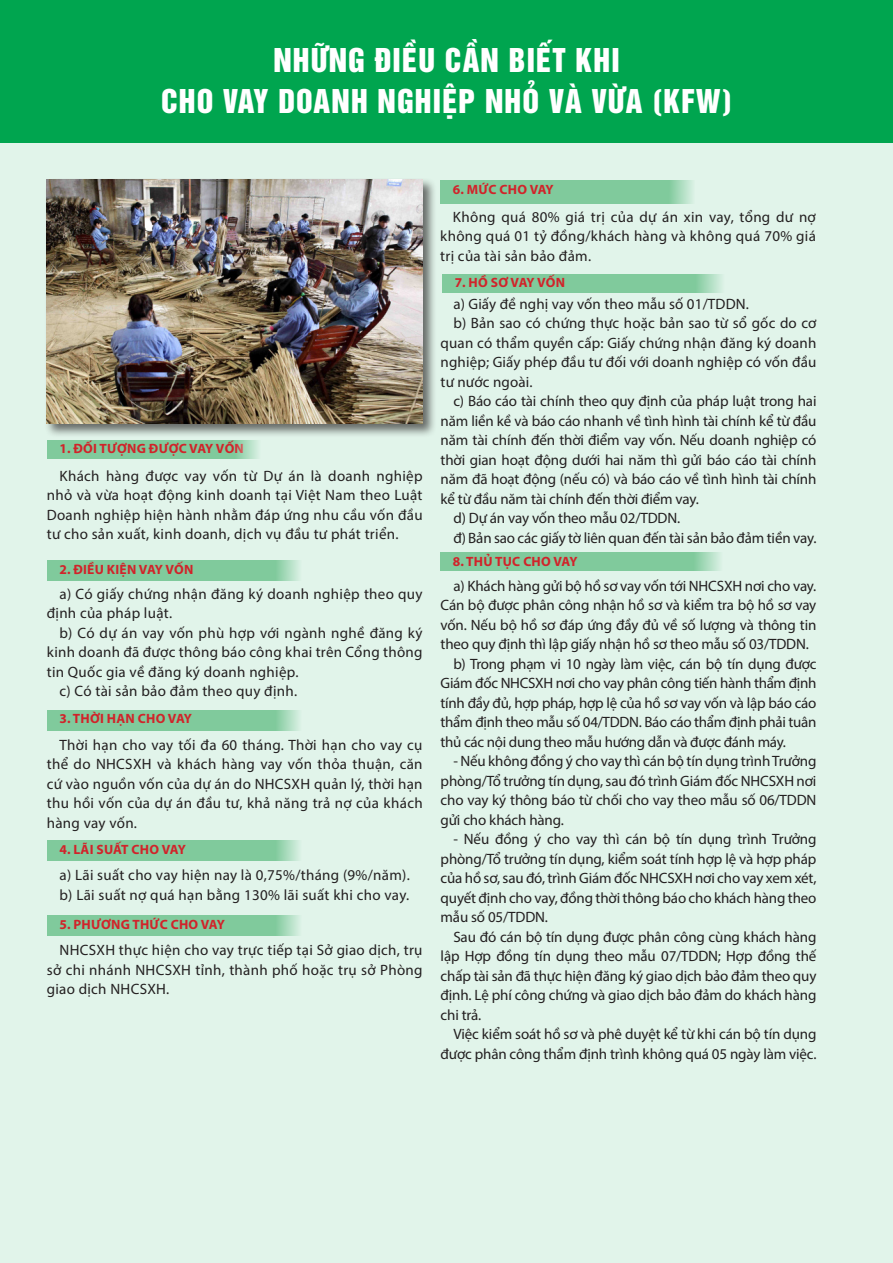
<style>
.page{position:relative;width:893px;height:1263px;background:#fff}
.page>*{position:absolute;margin:0;border:0;box-sizing:border-box;transform-origin:0 0}
.t1{font:30px "UTM Helvet Ins";letter-spacing:.04em;color:#fff}
.t2{font:15px/19.5px "Myriad Pro";letter-spacing:.01em;color:#231f20;text-align:justify}
.t3{font:15px/19.5px "Myriad Pro";letter-spacing:-.01em;color:#231f20;text-align:right}
.t4{font:700 13.5px "Myriad Pro";letter-spacing:.02em;color:#d1232a}
</style>
<div class="page">
<div style="left:0;top:142px;width:893px;height:1121px;background:#e1f4ea"></div>
<div style="left:47px;top:440px;width:213px;height:18px;background:#80ca9c"></div>
<div style="left:0;top:0;width:893px;height:142px;background:#00a54f"></div>
<div style="left:47px;top:560px;width:254px;height:21px;background:#80ca9c"></div>
<div style="left:440px;top:181px;width:255px;height:23px;background:#80ca9c"></div>
<div style="left:442px;top:274px;width:282px;height:18px;background:#80ca9c"></div>
<div style="left:440px;top:553px;width:282px;height:18px;background:#80ca9c"></div>
<div style="left:45px;top:178px;width:392px;height:259px;background:#231f20;opacity:.65"></div>
<img style="left:47px;top:180px;width:376px;height:243px">
<div style="left:47px;top:710px;width:254px;height:20px;background:#80ca9c"></div>
<div style="left:47px;top:841px;width:254px;height:20px;background:#80ca9c"></div>
<div style="left:47px;top:916px;width:254px;height:20px;background:#80ca9c"></div>
<p class="t1" style="left:273px;top:36px;width:348px">NHỮNG ĐIỀU CẦN BIẾT KHI</p>
<p class="t1" style="left:161px;top:77px;width:573px">CHO VAY DOANH NGHIỆP NHỎ VÀ VỪA (KFW)</p>
<p class="t4" style="left:60px;top:440px;width:186px">1. ĐỐI TƯỢNG ĐƯỢC VAY VỐN</p>
<p class="t2" style="left:47px;top:466px;width:377px;text-indent:13px">Khách hàng được vay vốn từ Dự án là doanh nghiệp nhỏ và vừa hoạt động kinh doanh tại Việt Nam theo Luật Doanh nghiệp hiện hành nhằm đáp ứng nhu cầu vốn đầu tư cho sản xuất, kinh doanh, dịch vụ đầu tư phát triển.</p>
<p class="t4" style="left:60px;top:560px;width:136px">2. ĐIỀU KIỆN VAY VỐN</p>
<p class="t2" style="left:47px;top:583px;width:377px;text-indent:13px">a) Có giấy chứng nhận đăng ký doanh nghiệp theo quy định của pháp luật.</p>
<p class="t2" style="left:47px;top:622px;width:377px;text-indent:13px">b) Có dự án vay vốn phù hợp với ngành nghề đăng ký kinh doanh đã được thông báo công khai trên Cổng thông tin Quốc gia về đăng ký doanh nghiệp.</p>
<p class="t2" style="left:60px;top:681px;width:239px">c) Có tài sản bảo đảm theo quy định.</p>
<p class="t4" style="left:60px;top:710px;width:134px">3. THỜI HẠN CHO VAY</p>
<p class="t2" style="left:47px;top:735px;width:377px;text-indent:13px">Thời hạn cho vay tối đa 60 tháng. Thời hạn cho vay cụ thể do NHCSXH và khách hàng vay vốn thỏa thuận, căn cứ vào nguồn vốn của dự án do NHCSXH quản lý, thời hạn thu hồi vốn của dự án đầu tư, khả năng trả nợ của khách hàng vay vốn.</p>
<p class="t4" style="left:60px;top:840px;width:128px">4. LÃI SUẤT CHO VAY</p>
<p class="t2" style="left:60px;top:865px;width:352px">a) Lãi suất cho vay hiện nay là 0,75%/tháng (9%/năm).</p>
<p class="t2" style="left:60px;top:885px;width:351px">b) Lãi suất nợ quá hạn bằng 130% lãi suất khi cho vay.</p>
<p class="t4" style="left:60px;top:915px;width:167px">5. PHƯƠNG THỨC CHO VAY</p>
<p class="t2" style="left:47px;top:940px;width:377px;text-indent:13px">NHCSXH thực hiện cho vay trực tiếp tại Sở giao dịch, trụ sở chi nhánh NHCSXH tỉnh, thành phố hoặc trụ sở Phòng giao dịch NHCSXH.</p>
<p class="t4" style="left:453px;top:180px;width:102px">6. MỨC CHO VAY</p>
<p class="t2" style="left:440px;top:207px;width:377px;text-indent:13px">Không quá 80% giá trị của dự án xin vay, tổng dư nợ không quá 01 tỷ đồng/khách hàng và không quá 70% giá trị của tài sản bảo đảm.</p>
<p class="t4" style="left:455px;top:274px;width:112px">7. HỒ SƠ VAY VỐN</p>
<p class="t2" style="left:453px;top:294px;width:297px">a) Giấy đề nghị vay vốn theo mẫu số 01/TDDN.</p>
<p class="t2" style="left:441px;top:313px;width:377px;text-indent:13px">b) Bản sao có chứng thực hoặc bản sao từ sổ gốc do cơ quan có thẩm quyền cấp: Giấy chứng nhận đăng ký doanh nghiệp; Giấy phép đầu tư đối với doanh nghiệp có vốn đầu tư nước ngoài.</p>
<p class="t2" style="left:441px;top:391px;width:377px;text-indent:13px">c) Báo cáo tài chính theo quy định của pháp luật trong hai năm liền kề và báo cáo nhanh về tình hình tài chính kể từ đầu năm tài chính đến thời điểm vay vốn. Nếu doanh nghiệp có thời gian hoạt động dưới hai năm thì gửi báo cáo tài chính năm đã hoạt động (nếu có) và báo cáo về tình hình tài chính kể từ đầu năm tài chính đến thời điểm vay.</p>
<p class="t3" style="left:453px;top:508px;width:228px">d) Dự án vay vốn theo mẫu 02/TDDN.</p>
<p class="t3" style="left:453px;top:528px;width:365px">đ) Bản sao các giấy tờ liên quan đến tài sản bảo đảm tiền vay.</p>
<p class="t4" style="left:453px;top:552px;width:126px">8. THỦ TỤC CHO VAY</p>
<p class="t2" style="left:441px;top:576px;width:377px;text-indent:13px">a) Khách hàng gửi bộ hồ sơ vay vốn tới NHCSXH nơi cho vay.<br>Cán bộ được phân công nhận hồ sơ và kiểm tra bộ hồ sơ vay vốn. Nếu bộ hồ sơ đáp ứng đầy đủ về số lượng và thông tin theo quy định thì lập giấy nhận hồ sơ theo mẫu số 03/TDDN.</p>
<p class="t2" style="left:441px;top:654px;width:377px;text-indent:13px">b) Trong phạm vi 10 ngày làm việc, cán bộ tín dụng được Giám đốc NHCSXH nơi cho vay phân công tiến hành thẩm định tính đầy đủ, hợp pháp, hợp lệ của hồ sơ vay vốn và lập báo cáo thẩm định theo mẫu số 04/TDDN. Báo cáo thẩm định phải tuân thủ các nội dung theo mẫu hướng dẫn và được đánh máy.</p>
<p class="t2" style="left:441px;top:751px;width:377px;text-indent:13px">- Nếu không đồng ý cho vay thì cán bộ tín dụng trình Trưởng phòng/Tổ trưởng tín dụng, sau đó trình Giám đốc NHCSXH nơi cho vay ký thông báo từ chối cho vay theo mẫu số 06/TDDN gửi cho khách hàng.</p>
<p class="t2" style="left:441px;top:829px;width:377px;text-indent:13px">- Nếu đồng ý cho vay thì cán bộ tín dụng trình Trưởng phòng/Tổ trưởng tín dụng, kiểm soát tính hợp lệ và hợp pháp của hồ sơ, sau đó, trình Giám đốc NHCSXH nơi cho vay xem xét, quyết định cho vay, đồng thời thông báo cho khách hàng theo mẫu số 05/TDDN.</p>
<p class="t2" style="left:441px;top:927px;width:377px;text-indent:13px">Sau đó cán bộ tín dụng được phân công cùng khách hàng lập Hợp đồng tín dụng theo mẫu 07/TDDN; Hợp đồng thế chấp tài sản đã thực hiện đăng ký giao dịch bảo đảm theo quy định. Lệ phí công chứng và giao dịch bảo đảm do khách hàng chi trả.</p>
<p class="t3" style="left:441px;top:1024px;width:377px">Việc kiểm soát hồ sơ và phê duyệt kể từ khi cán bộ tín dụng được phân công thẩm định trình không quá 05 ngày làm việc.</p>
</div>
